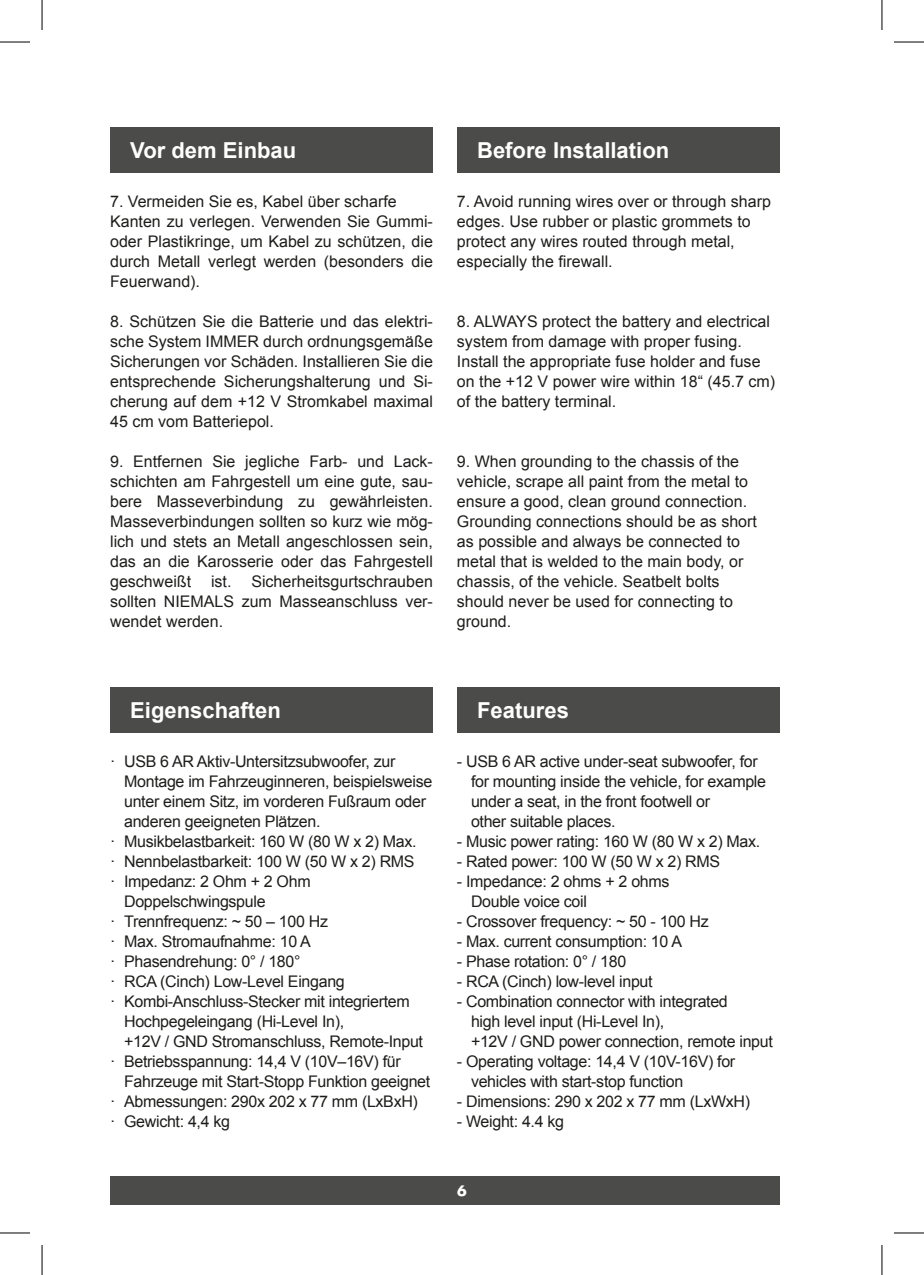
<style>
.page{position:relative;width:924px;height:1275px;background:#fff}
.page>*{position:absolute;margin:0;border:0;box-sizing:border-box;transform-origin:0 0}
.Kapitelüberschrift{font:700 22px "Arial";color:#fff}
.Fließtext{font:16px/20px "Arial";letter-spacing:-.02em;color:#1d1d1b;text-align:justify}
.Fließtext-2{font:16px/20px "Arial";color:#1d1d1b}
.t1{font:700 14px "Futura Std";color:#fff}
</style>
<div class="page">
<div style="left:110px;top:1176px;width:669px;height:28px;background:#4b4b4a"></div>
<div style="left:110px;top:127px;width:323px;height:45px;background:#4b4b4a"></div>
<div style="left:457px;top:127px;width:322px;height:45px;background:#4b4b4a"></div>
<div style="left:110px;top:687px;width:323px;height:45px;background:#4b4b4a"></div>
<div style="left:457px;top:687px;width:322px;height:45px;background:#4b4b4a"></div>
<hr style="left:0;top:42px;width:30px;height:1px;background:#000">
<hr style="left:893px;top:42px;width:30px;height:1px;background:#000">
<hr style="left:0;top:1232px;width:30px;height:1px;background:#000">
<hr style="left:893px;top:1232px;width:30px;height:1px;background:#000">
<hr style="left:42px;top:0;width:1px;height:30px;background:#000">
<hr style="left:42px;top:1245px;width:1px;height:30px;background:#000">
<hr style="left:881px;top:0;width:1px;height:30px;background:#000">
<hr style="left:881px;top:1245px;width:1px;height:30px;background:#000">
<p class="Kapitelüberschrift" style="left:130px;top:136px;width:167px">Vor dem Einbau</p>
<p class="Kapitelüberschrift" style="left:477px;top:136px;width:193px">Before Installation</p>
<p class="Fließtext-2" style="left:110px;top:192px;width:288px">7. Vermeiden Sie es, Kabel über scharfe</p>
<p class="Fließtext" style="left:110px;top:212px;width:324px">Kanten zu verlegen. Verwenden Sie Gummi&shy;oder Plastikringe, um Kabel zu schützen, die durch Metall verlegt werden (besonders die Feuerwand).</p>
<p class="Fließtext-2" style="left:110px;top:312px;width:324px">8. Schützen Sie die Batterie und das elektri&shy;sche System IMMER durch ordnungsgemäße</p>
<p class="Fließtext" style="left:110px;top:352px;width:324px">Sicherungen vor Schäden. Installieren Sie die entsprechende Sicherungshalterung und Si&shy;cherung auf dem +12 V Stromkabel maximal 45 cm vom Batteriepol.</p>
<p class="Fließtext" style="left:110px;top:452px;width:324px">9. Entfernen Sie jegliche Farb- und Lack&shy;schichten am Fahrgestell um eine gute, sau&shy;bere Masseverbindung zu gewährleisten.<br>Masseverbindungen sollten so kurz wie mög&shy;lich und stets an Metall angeschlossen sein, das an die Karosserie oder das Fahrgestell geschweißt ist. Sicherheitsgurtschrauben sollten NIEMALS zum Masseanschluss ver&shy;wendet werden.</p>
<p class="Fließtext-2" style="left:457px;top:192px;width:315px">7. Avoid running wires over or through sharp</p>
<p class="Fließtext-2" style="left:457px;top:212px;width:295px">edges. Use rubber or plastic grommets to</p>
<p class="Fließtext-2" style="left:457px;top:232px;width:279px">protect any wires routed through metal,</p>
<p class="Fließtext-2" style="left:457px;top:252px;width:157px">especially the firewall.</p>
<p class="Fließtext-2" style="left:457px;top:312px;width:314px">8. ALWAYS protect the battery and electrical</p>
<p class="Fließtext-2" style="left:457px;top:332px;width:286px">system from damage with proper fusing.</p>
<p class="Fließtext-2" style="left:457px;top:352px;width:305px">Install the appropriate fuse holder and fuse</p>
<p class="Fließtext-2" style="left:457px;top:372px;width:319px">on the +12 V power wire within 18“ (45.7 cm)</p>
<p class="Fließtext-2" style="left:457px;top:392px;width:161px">of the battery terminal.</p>
<p class="Fließtext-2" style="left:457px;top:452px;width:283px">9. When grounding to the chassis of the</p>
<p class="Fließtext-2" style="left:457px;top:472px;width:292px">vehicle, scrape all paint from the metal to</p>
<p class="Fließtext-2" style="left:457px;top:492px;width:291px">ensure a good, clean ground connection.</p>
<p class="Fließtext-2" style="left:457px;top:512px;width:301px">Grounding connections should be as short</p>
<p class="Fließtext-2" style="left:457px;top:532px;width:284px">as possible and always be connected to</p>
<p class="Fließtext-2" style="left:457px;top:552px;width:288px">metal that is welded to the main body, or</p>
<p class="Fließtext-2" style="left:457px;top:572px;width:264px">chassis, of the vehicle. Seatbelt bolts</p>
<p class="Fließtext-2" style="left:457px;top:592px;width:277px">should never be used for connecting to</p>
<p class="Fließtext" style="left:457px;top:612px;width:56px">ground.</p>
<p class="Kapitelüberschrift" style="left:130px;top:696px;width:152px">Eigenschaften</p>
<p class="Kapitelüberschrift" style="left:477px;top:696px;width:93px">Features</p>
<p class="Fließtext" style="left:110px;top:752px;width:286px">· USB 6 AR Aktiv-Untersitzsubwoofer, zur</p>
<p class="Fließtext" style="left:124px;top:772px;width:309px">Montage im Fahrzeuginneren, beispielsweise</p>
<p class="Fließtext" style="left:124px;top:792px;width:303px">unter einem Sitz, im vorderen Fußraum oder</p>
<p class="Fließtext" style="left:124px;top:812px;width:198px">anderen geeigneten Plätzen.</p>
<p class="Fließtext" style="left:110px;top:832px;width:308px">· Musikbelastbarkeit: 160 W (80 W x 2) Max.</p>
<p class="Fließtext" style="left:110px;top:852px;width:306px">· Nennbelastbarkeit: 100 W (50 W x 2) RMS</p>
<p class="Fließtext" style="left:110px;top:872px;width:202px">· Impedanz: 2 Ohm + 2 Ohm</p>
<p class="Fließtext" style="left:124px;top:892px;width:143px">Doppelschwingspule</p>
<p class="Fließtext" style="left:110px;top:912px;width:219px">· Trennfrequenz: ~ 50 – 100 Hz</p>
<p class="Fließtext" style="left:110px;top:932px;width:202px">· Max. Stromaufnahme: 10 A</p>
<p class="Fließtext" style="left:110px;top:952px;width:192px">· Phasendrehung: 0° / 180°</p>
<p class="Fließtext" style="left:110px;top:972px;width:236px">· RCA (Cinch) Low-Level Eingang</p>
<p class="Fließtext" style="left:110px;top:992px;width:301px">· Kombi-Anschluss-Stecker mit integriertem</p>
<p class="Fließtext" style="left:124px;top:1012px;width:221px">Hochpegeleingang (Hi-Level In),</p>
<p class="Fließtext" style="left:124px;top:1032px;width:300px">+12V / GND Stromanschluss, Remote-Input</p>
<p class="Fließtext" style="left:110px;top:1052px;width:292px">· Betriebsspannung: 14,4 V (10V–16V) für</p>
<p class="Fließtext" style="left:124px;top:1072px;width:307px">Fahrzeuge mit Start-Stopp Funktion geeignet</p>
<p class="Fließtext" style="left:110px;top:1092px;width:309px">· Abmessungen: 290x 202 x 77 mm (LxBxH)</p>
<p class="Fließtext" style="left:110px;top:1112px;width:121px">· Gewicht: 4,4 kg</p>
<p class="Fließtext" style="left:457px;top:752px;width:302px">- USB 6 AR active under-seat subwoofer, for</p>
<p class="Fließtext" style="left:471px;top:772px;width:296px">for mounting inside the vehicle, for example</p>
<p class="Fließtext" style="left:471px;top:792px;width:240px">under a seat, in the front footwell or</p>
<p class="Fließtext" style="left:471px;top:812px;width:146px">other suitable places.</p>
<p class="Fließtext" style="left:457px;top:832px;width:305px">- Music power rating: 160 W (80 W x 2) Max.</p>
<p class="Fließtext" style="left:457px;top:852px;width:264px">- Rated power: 100 W (50 W x 2) RMS</p>
<p class="Fließtext" style="left:457px;top:872px;width:214px">- Impedance: 2 ohms + 2 ohms</p>
<p class="Fließtext" style="left:471px;top:892px;width:117px">Double voice coil</p>
<p class="Fließtext" style="left:457px;top:912px;width:253px">- Crossover frequency: ~ 50 - 100 Hz</p>
<p class="Fließtext" style="left:457px;top:932px;width:226px">- Max. current consumption: 10 A</p>
<p class="Fließtext" style="left:457px;top:952px;width:171px">- Phase rotation: 0° / 180</p>
<p class="Fließtext" style="left:457px;top:972px;width:197px">- RCA (Cinch) low-level input</p>
<p class="Fließtext" style="left:457px;top:992px;width:272px">- Combination connector with integrated</p>
<p class="Fließtext" style="left:471px;top:1012px;width:195px">high level input (Hi-Level In),</p>
<p class="Fließtext" style="left:471px;top:1032px;width:303px">+12V / GND power connection, remote input</p>
<p class="Fließtext" style="left:457px;top:1052px;width:280px">- Operating voltage: 14,4 V (10V-16V) for</p>
<p class="Fließtext" style="left:471px;top:1072px;width:214px">vehicles with start-stop function</p>
<p class="Fließtext" style="left:457px;top:1092px;width:294px">- Dimensions: 290 x 202 x 77 mm (LxWxH)</p>
<p class="Fließtext" style="left:457px;top:1112px;width:108px">- Weight: 4.4 kg</p>
<p class="t1" style="left:457px;top:1181px;width:11px">6</p>
</div>
